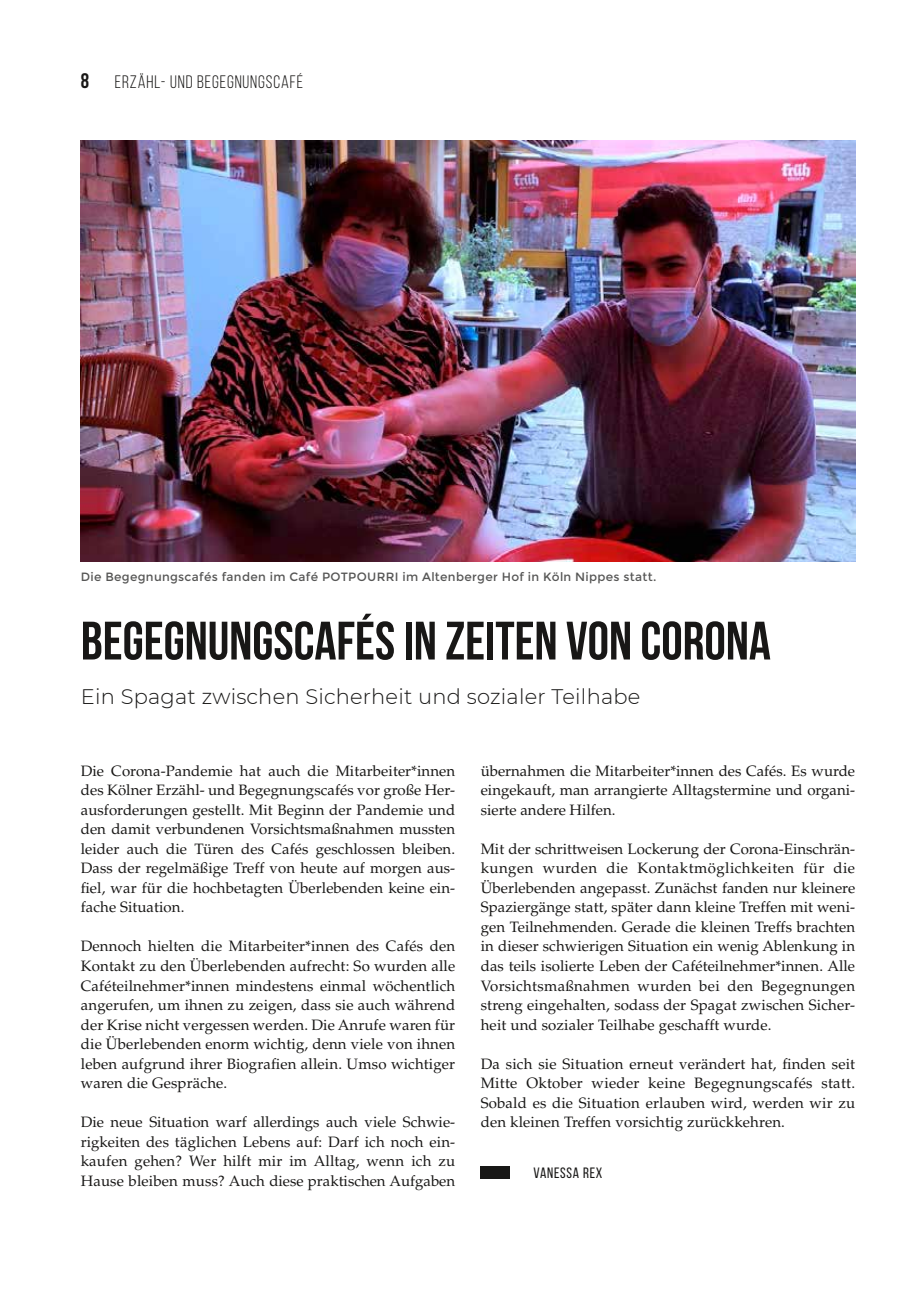
<style>
.page{position:relative;width:919px;height:1289px;background:#fff}
.page>*{position:absolute;margin:0;border:0;box-sizing:border-box;transform-origin:0 0}
.t1{font:700 54px "Bebas Neue";color:#181716}
.t2{font:300 21px "Montserrat";letter-spacing:.01em;color:#181716}
.t3{font:18px "Bebas Neue";letter-spacing:.05em;color:#181716}
.t4{font:15px/19.5px "Palatino LT Std";letter-spacing:.01em;color:#181716;text-align:justify}
.t5{font:15px "Bebas Neue";letter-spacing:.05em;color:#181716}
.t6{font:12px "Montserrat";letter-spacing:.025em;color:#565655}
.s1{font-weight:700;font-size:21px}
</style>
<div class="page">
<div style="left:480px;top:1166px;width:30px;height:12px;background:#181716"></div>
<img style="left:81px;top:140px;width:774px;height:421px">
<p class="t3" style="left:81px;top:72px;width:224px"><span class="s1">8</span> ERZÄHL- UND BEGEGNUNGSCAFÉ</p>
<p class="t6" style="left:81px;top:569px;width:577px">Die Begegnungscafés fanden im Café POTPOURRI im Altenberger Hof in Köln Nippes statt.</p>
<h1 class="t1" style="left:81px;top:611px;width:691px">BEGEGNUNGSCAFÉS IN ZEITEN VON CORONA</h1>
<h2 class="t2" style="left:81px;top:682px;width:561px">Ein Spagat zwischen Sicherheit und sozialer Teilhabe</h2>
<p class="t4" style="left:81px;top:761px;width:376px">Die Corona-Pandemie hat auch die Mitarbeiter*innen des Kölner Erzähl- und Begegnungscafés vor große Her&shy;ausforderungen gestellt. Mit Beginn der Pandemie und den damit verbundenen Vorsichtsmaßnahmen mussten leider auch die Türen des Cafés geschlossen bleiben.<br>Dass der regelmäßige Treff von heute auf morgen aus&shy;fiel, war für die hochbetagten Überlebenden keine ein&shy;fache Situation.</p>
<p class="t4" style="left:81px;top:936px;width:376px">Dennoch hielten die Mitarbeiter*innen des Cafés den Kontakt zu den Überlebenden aufrecht: So wurden alle Caféteilnehmer*innen mindestens einmal wöchentlich angerufen, um ihnen zu zeigen, dass sie auch während der Krise nicht vergessen werden. Die Anrufe waren für die Überlebenden enorm wichtig, denn viele von ihnen leben aufgrund ihrer Biografien allein. Umso wichtiger waren die Gespräche.</p>
<p class="t4" style="left:81px;top:1112px;width:376px">Die neue Situation warf allerdings auch viele Schwie&shy;rigkeiten des täglichen Lebens auf: Darf ich noch ein&shy;kaufen gehen? Wer hilft mir im Alltag, wenn ich zu Hause bleiben muss? Auch diese praktischen Aufgaben</p>
<p class="t4" style="left:480px;top:761px;width:376px">übernahmen die Mitarbeiter*innen des Cafés. Es wurde eingekauft, man arrangierte Alltagstermine und organi&shy;sierte andere Hilfen.</p>
<p class="t4" style="left:480px;top:839px;width:376px">Mit der schrittweisen Lockerung der Corona-Einschrän&shy;kungen wurden die Kontaktmöglichkeiten für die Überlebenden angepasst. Zunächst fanden nur kleinere Spaziergänge statt, später dann kleine Treffen mit weni&shy;gen Teilnehmenden. Gerade die kleinen Treffs brachten in dieser schwierigen Situation ein wenig Ablenkung in das teils isolierte Leben der Caféteilnehmer*innen. Alle Vorsichtsmaßnahmen wurden bei den Begegnungen streng eingehalten, sodass der Spagat zwischen Sicher&shy;heit und sozialer Teilhabe geschafft wurde.</p>
<p class="t4" style="left:480px;top:1053px;width:376px">Da sich sie Situation erneut verändert hat, finden seit Mitte Oktober wieder keine Begegnungscafés statt.<br>Sobald es die Situation erlauben wird, werden wir zu den kleinen Treffen vorsichtig zurückkehren.</p>
<p class="t5" style="left:533px;top:1164px;width:70px">VANESSA REX</p>
</div>
